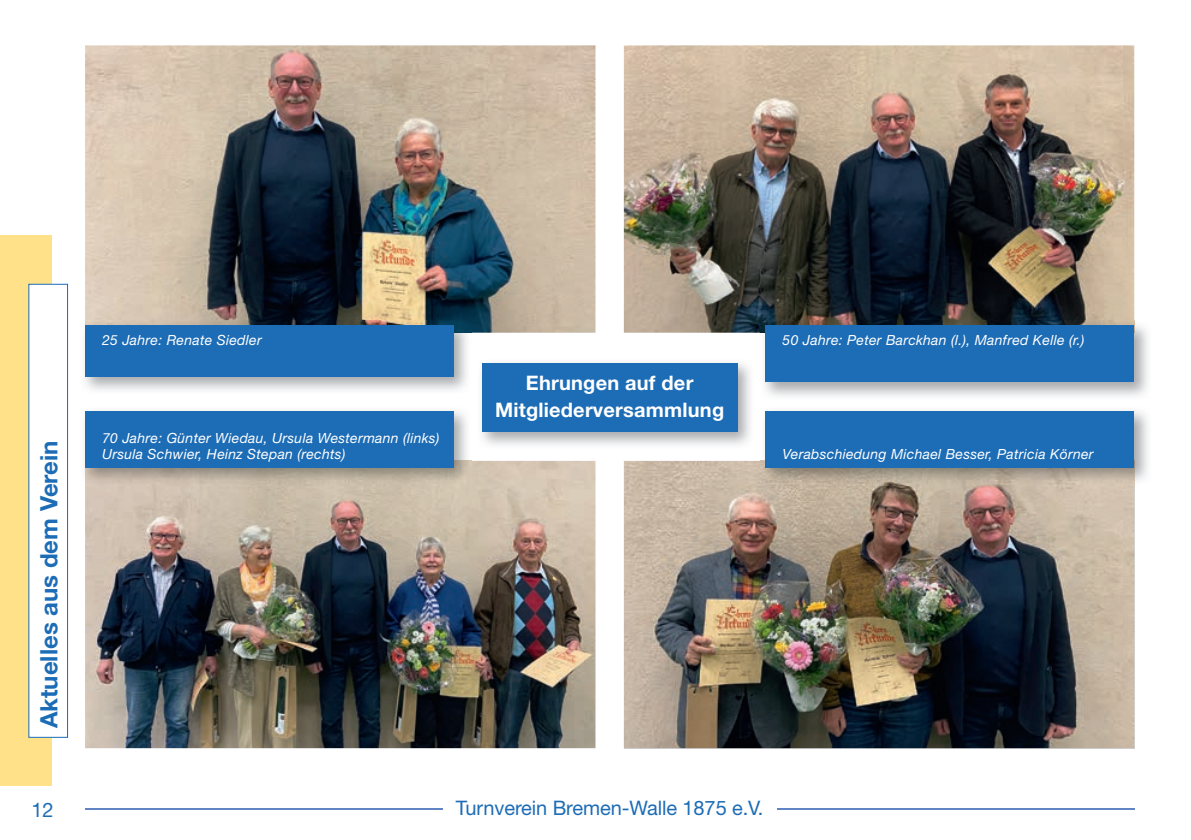
<style>
.page{position:relative;width:1191px;height:840px;background:#fff}
.page>*{position:absolute;margin:0;border:0;box-sizing:border-box;transform-origin:0 0}
.t1{font:700 24px "Helvetica Neue LT";color:#1c6cb6}
.t2{font:700 20px/27px "Helvetica Neue LT";letter-spacing:.01em;color:#fff;text-align:center}
.t3{font:20px "Helvetica Neue LT";letter-spacing:-.005em;color:#1c6cb6}
.t4{font:italic 14px/16px "Helvetica Neue LT";letter-spacing:.02em;color:#fff}
</style>
<div class="page">
<div style="left:0;top:235px;width:51px;height:550px;background:#ffe189"></div>
<div style="left:29px;top:284px;width:39px;height:453px;background:#fff"></div>
<div style="left:28px;top:283px;width:40px;height:454px;border:1px solid #1c6cb6"></div>
<hr style="left:85px;top:807px;width:357px;height:1px;background:#6185c4">
<hr style="left:777px;top:807px;width:357px;height:1px;background:#6185c4">
<img style="left:85px;top:45px;width:510px;height:287px">
<img style="left:624px;top:45px;width:510px;height:287px">
<img style="left:85px;top:460px;width:510px;height:287px">
<img style="left:624px;top:460px;width:510px;height:287px">
<img style="left:481px;top:363px;width:269px;height:82px">
<div style="left:482px;top:363px;width:255px;height:68px;background:#1c6cb6"></div>
<img style="left:84px;top:332px;width:387px;height:58px">
<img style="left:85px;top:320px;width:386px;height:12px">
<div style="left:85px;top:325px;width:369px;height:51px;background:#1c6cb6"></div>
<img style="left:760px;top:320px;width:388px;height:76px">
<img style="left:760px;top:320px;width:374px;height:12px">
<div style="left:765px;top:325px;width:369px;height:57px;background:#1c6cb6"></div>
<img style="left:85px;top:460px;width:386px;height:25px">
<div style="left:85px;top:411px;width:369px;height:56px;background:#1c6cb6"></div>
<img style="left:764px;top:411px;width:384px;height:74px">
<img style="left:760px;top:460px;width:374px;height:25px">
<div style="left:765px;top:411px;width:369px;height:56px;background:#1c6cb6"></div>
<h1 class="t1" style="left:34px;top:728px;width:289px;rotate:-90deg">Aktuelles aus dem Verein</h1>
<h2 class="t3" style="left:31px;top:797px;width:24px">12</h2>
<p class="t4" style="left:102px;top:332px;width:161px">25 Jahre: Renate Siedler</p>
<p class="t4" style="left:782px;top:332px;width:303px">50 Jahre: Peter Barckhan (l.), Manfred Kelle (r.)</p>
<p class="t4" style="left:102px;top:430px;width:339px">70 Jahre: Günter Wiedau, Ursula Westermann (links)<br>Ursula Schwier, Heinz Stepan (rechts)</p>
<h2 class="t2" style="left:495px;top:368px;width:231px">Ehrungen auf der<br>Mitgliederversammlung</h2>
<p class="t4" style="left:782px;top:446px;width:312px">Verabschiedung Michael Besser, Patricia Körner</p>
<h2 class="t3" style="left:456px;top:795px;width:309px">Turnverein Bremen-Walle 1875 e.V.</h2>
</div>
